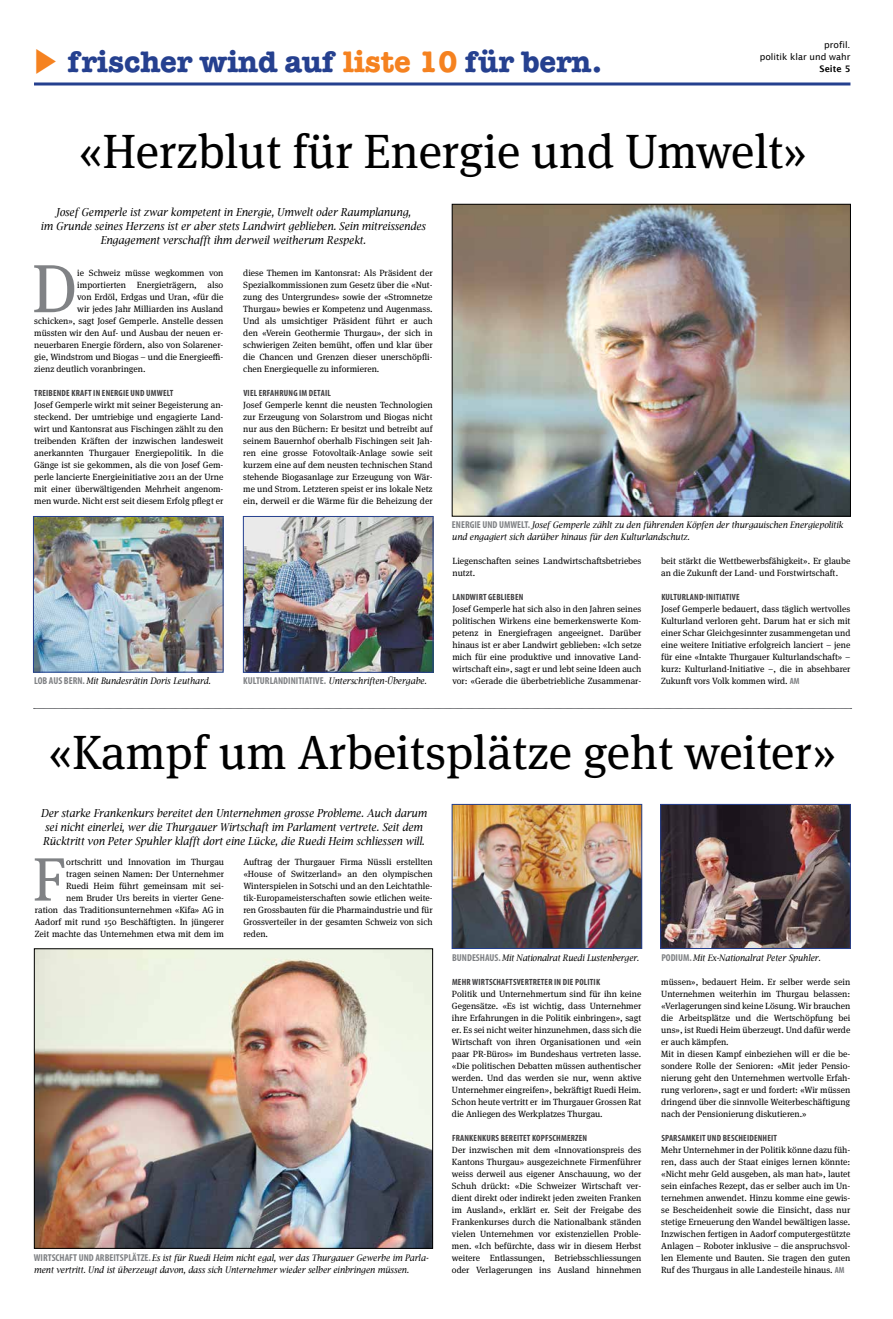
<style>
.page{position:relative;width:893px;height:1319px;background:#fff}
.page>*{position:absolute;margin:0;border:0;box-sizing:border-box;transform-origin:0 0}
.t1{font:68.1px "Meta Serif OT";color:#808285}
.t2{font:61.2px "Meta Serif OT";color:#808285}
.t3{font:48px "Meta Serif OT";color:#000}
.t4{font:700 30px "American Typewriter";color:#25408f}
.t5{font:italic 11px/14px "Lucida Bright";color:#000;scale:.9 1}
.t6{font:9px/12px "Meta Serif OT";color:#000;text-align:justify}
.t7{font:italic 9px/12px "Lucida Bright";color:#000;scale:.9 1}
.t8{font:700 condensed 9px "Myriad Pro";letter-spacing:.02em;color:#414042}
.t9{font:9px/12px "Lucida Sans";color:#000;text-align:right}
.t10{font:600 9px "Lucida Sans";color:#000}
.s1{color:#f58220}
.s2{font-family:"Myriad";font-weight:700;font-style:normal;font-stretch:condensed;font-size:10px;color:#808285}
.s3{font-family:"Myriad";font-weight:700;font-stretch:condensed;color:#808285}
</style>
<div class="page">
<hr style="left:34px;top:82px;width:816px;height:3px;background:#25408f">
<img style="left:454px;top:206px;width:395px;height:308px">
<div style="left:452px;top:204px;width:399px;height:312px;border:1px solid #000"></div>
<img style="left:36px;top:950px;width:395px;height:296px">
<div style="left:34px;top:948px;width:399px;height:300px;border:1px solid #000"></div>
<img style="left:35px;top:518px;width:186px;height:152px">
<div style="left:33px;top:516px;width:190px;height:156px;border:1px solid #25408f"></div>
<img style="left:245px;top:518px;width:186px;height:152px">
<div style="left:243px;top:516px;width:190px;height:156px;border:1px solid #25408f"></div>
<img style="left:454px;top:806px;width:186px;height:140px">
<div style="left:452px;top:804px;width:190px;height:144px;border:1px solid #25408f"></div>
<img style="left:662px;top:806px;width:186px;height:140px">
<div style="left:660px;top:804px;width:190px;height:144px;border:1px solid #25408f"></div>
<svg style="left:34px;top:708px;width:818px;height:1px"></svg>
<h3 class="t4" style="left:34px;top:44px;width:569px"><span class="s1">◆</span> frischer wind auf <span class="s1">liste 10</span> für bern.</h3>
<p class="t9" style="left:760px;top:39px;width:92px">profil.<br>politik klar und wahr</p>
<p class="t10" style="left:820px;top:64px;width:32px">Seite 5</p>
<h3 class="t3" style="left:78px;top:124px;width:731px">«Herzblut für Energie und Umwelt»</h3>
<p class="t5" style="left:41px;top:205px;width:429px;text-align:center">Josef Gemperle ist zwar kompetent in Energie, Umwelt oder Raumplanung,<br>im Grunde seines Herzens ist er aber stets Landwirt geblieben. Sein mitreissendes<br>Engagement verschafft ihm derweil weitherum Respekt.</p>
<h1 class="t1" style="left:32px;top:249px;width:47px">D</h1>
<p class="t6" style="left:77px;top:267px;width:148px">ie Schweiz müsse wegkommen von</p>
<p class="t6" style="left:77px;top:279px;width:148px">importierten Energieträgern, also</p>
<p class="t6" style="left:77px;top:291px;width:148px">von Erdöl, Erdgas und Uran, «für die</p>
<p class="t6" style="left:77px;top:303px;width:148px">wir jedes Jahr Milliarden ins Ausland</p>
<p class="t6" style="left:34px;top:315px;width:191px">schicken», sagt Josef Gemperle. Anstelle dessen</p>
<p class="t6" style="left:34px;top:327px;width:191px">müssten wir den Auf- und Ausbau der neuen er-</p>
<p class="t6" style="left:34px;top:339px;width:191px">neuerbaren Energie fördern, also von Solarener-</p>
<p class="t6" style="left:34px;top:351px;width:191px">gie, Windstrom und Biogas – und die Energieeffi-</p>
<p class="t6" style="left:34px;top:363px;width:113px">zienz deutlich voranbringen.</p>
<p class="t8" style="left:34px;top:387px;width:141px">TREIBENDE KRAFT IN ENERGIE UND UMWELT</p>
<p class="t6" style="left:34px;top:399px;width:191px">Josef Gemperle wirkt mit seiner Begeisterung an&shy;steckend. Der umtriebige und engagierte Land&shy;wirt und Kantonsrat aus Fischingen zählt zu den treibenden Kräften der inzwischen landesweit anerkannten Thurgauer Energiepolitik. In die Gänge ist sie gekommen, als die von Josef Gem&shy;perle lancierte Energieinitiative 2011 an der Urne mit einer überwältigenden Mehrheit angenom&shy;men wurde. Nicht erst seit diesem Erfolg pflegt er</p>
<p class="t6" style="left:243px;top:267px;width:191px">diese Themen im Kantonsrat: Als Präsident der Spezialkommissionen zum Gesetz über die «Nut&shy;zung des Untergrundes» sowie der «Stromnetze Thurgau» bewies er Kompetenz und Augenmass.<br>Und als umsichtiger Präsident führt er auch den «Verein Geothermie Thurgau», der sich in schwierigen Zeiten bemüht, offen und klar über die Chancen und Grenzen dieser unerschöpfli&shy;chen Energiequelle zu informieren.</p>
<p class="t8" style="left:243px;top:387px;width:89px">VIEL ERFAHRUNG IM DETAIL</p>
<p class="t6" style="left:243px;top:399px;width:191px">Josef Gemperle kennt die neusten Technologien zur Erzeugung von Solarstrom und Biogas nicht nur aus den Büchern: Er besitzt und betreibt auf seinem Bauernhof oberhalb Fischingen seit Jah&shy;ren eine grosse Fotovoltaik-Anlage sowie seit kurzem eine auf dem neusten technischen Stand stehende Biogasanlage zur Erzeugung von Wär&shy;me und Strom. Letzteren speist er ins lokale Netz ein, derweil er die Wärme für die Beheizung der</p>
<p class="t7" style="left:34px;top:675px;width:198px"><span class="s2">LOB AUS BERN.</span> Mit Bundesrätin Doris Leuthard.</p>
<p class="t7" style="left:243px;top:675px;width:205px"><span class="s2">KULTURLANDINITIATIVE.</span> Unterschriften-Übergabe.</p>
<p class="t7" style="left:452px;top:519px;width:436px"><span class="s2">ENERGIE UND UMWELT.</span> Josef Gemperle zählt zu den führenden Köpfen der thurgauischen Energiepolitik und engagiert sich darüber hinaus für den Kulturlandschutz.</p>
<p class="t6" style="left:452px;top:555px;width:190px">Liegenschaften seines Landwirtschaftsbetriebes nutzt.</p>
<p class="t8" style="left:453px;top:591px;width:72px">LANDWIRT GEBLIEBEN</p>
<p class="t6" style="left:452px;top:603px;width:190px">Josef Gemperle hat sich also in den Jahren seines politischen Wirkens eine bemerkenswerte Kom&shy;petenz in Energiefragen angeeignet. Darüber hinaus ist er aber Landwirt geblieben: «Ich setze mich für eine produktive und innovative Land&shy;wirtschaft ein», sagt er und lebt seine Ideen auch vor: «Gerade die überbetriebliche Zusammenar-</p>
<p class="t6" style="left:661px;top:555px;width:191px">beit stärkt die Wettbewerbsfähigkeit». Er glaube an die Zukunft der Land- und Forstwirtschaft.</p>
<p class="t8" style="left:661px;top:591px;width:80px">KULTURLAND-INITIATIVE</p>
<p class="t6" style="left:661px;top:603px;width:191px">Josef Gemperle bedauert, dass täglich wertvolles Kulturland verloren geht. Darum hat er sich mit einer Schar Gleichgesinnter zusammengetan und eine weitere Initiative erfolgreich lanciert – jene für eine «Intakte Thurgauer Kulturlandschaft» – kurz: Kulturland-Initiative –, die in absehbarer Zukunft vors Volk kommen wird. <span class="s3">AM</span></p>
<h3 class="t3" style="left:48px;top:724px;width:791px">«Kampf um Arbeitsplätze geht weiter»</h3>
<p class="t5" style="left:41px;top:805px;width:430px">Der starke Frankenkurs bereitet den Unternehmen grosse Probleme. Auch darum sei nicht einerlei, wer die Thurgauer Wirtschaft im Parlament vertrete. Seit dem<br>Rücktritt von Peter Spuhler klafft dort eine Lücke, die Ruedi Heim schliessen will.</p>
<p class="t6" style="left:35px;top:855px;width:191px;text-align:right">ortschritt und Innovation im Thurgau<br>tragen seinen Namen: Der Unternehmer<br>Ruedi Heim führt gemeinsam mit sei-<br>nem Bruder Urs bereits in vierter Gene-<br>ration das Traditionsunternehmen «Kifa» AG in Aadorf mit rund 150 Beschäftigten. In jüngerer Zeit machte das Unternehmen etwa mit dem im</p>
<p class="t6" style="left:243px;top:855px;width:191px">Auftrag der Thurgauer Firma Nüssli erstellten «House of Switzerland» an den olympischen Winterspielen in Sotschi und an den Leichtathle&shy;tik-Europameisterschaften sowie etlichen weite&shy;ren Grossbauten für die Pharmaindustrie und für Grossverteiler in der gesamten Schweiz von sich reden.</p>
<h2 class="t2" style="left:32px;top:844px;width:35px">F</h2>
<p class="t7" style="left:34px;top:1251px;width:440px"><span class="s2">WIRTSCHAFT UND ARBEITSPLÄTZE.</span> Es ist für Ruedi Heim nicht egal, wer das Thurgauer Gewerbe im Parla&shy;ment vertritt. Und ist überzeugt davon, dass sich Unternehmer wieder selber einbringen müssen.</p>
<p class="t7" style="left:452px;top:951px;width:209px"><span class="s2">BUNDESHAUS.</span> Mit Nationalrat Ruedi Lustenberger.</p>
<p class="t7" style="left:661px;top:951px;width:178px"><span class="s2">PODIUM.</span> Mit Ex-Nationalrat Peter Spuhler.</p>
<p class="t8" style="left:452px;top:975px;width:150px">MEHR WIRTSCHAFTSVERTRETER IN DIE POLITIK</p>
<p class="t6" style="left:452px;top:987px;width:191px">Politik und Unternehmertum sind für ihn keine Gegensätze. «Es ist wichtig, dass Unternehmer ihre Erfahrungen in die Politik einbringen», sagt er. Es sei nicht weiter hinzunehmen, dass sich die Wirtschaft von ihren Organisationen und «ein paar PR-Büros» im Bundeshaus vertreten lasse. «Die politischen Debatten müssen authentischer werden. Und das werden sie nur, wenn aktive Unternehmer eingreifen», bekräftigt Ruedi Heim.<br>Schon heute vertritt er im Thurgauer Grossen Rat die Anliegen des Werkplatzes Thurgau.</p>
<p class="t8" style="left:452px;top:1131px;width:137px">FRANKENKURS BEREITET KOPFSCHMERZEN</p>
<p class="t6" style="left:452px;top:1143px;width:191px">Der inzwischen mit dem «Innovationspreis des Kantons Thurgau» ausgezeichnete Firmenführer weiss derweil aus eigener Anschauung, wo der Schuh drückt: «Die Schweizer Wirtschaft ver&shy;dient direkt oder indirekt jeden zweiten Franken im Ausland», erklärt er. Seit der Freigabe des Frankenkurses durch die Nationalbank ständen vielen Unternehmen vor existenziellen Proble&shy;men. «Ich befürchte, dass wir in diesem Herbst weitere Entlassungen, Betriebsschliessungen oder Verlagerungen ins Ausland hinnehmen</p>
<p class="t6" style="left:661px;top:975px;width:191px;text-align:left">müssen», bedauert Heim. Er selber werde sein Unternehmen weiterhin im Thurgau belassen: «Verlagerungen sind keine Lösung. Wir brauchen die Arbeitsplätze und die Wertschöpfung bei uns», ist Ruedi Heim überzeugt. Und dafür werde er auch kämpfen.<br>Mit in diesen Kampf einbeziehen will er die be&shy;sondere Rolle der Senioren: «Mit jeder Pensio&shy;nierung geht den Unternehmen wertvolle Erfah&shy;rung verloren», sagt er und fordert: «Wir müssen dringend über die sinnvolle Weiterbeschäftigung nach der Pensionierung diskutieren.»</p>
<p class="t8" style="left:661px;top:1131px;width:117px">SPARSAMKEIT UND BESCHEIDENHEIT</p>
<p class="t6" style="left:661px;top:1143px;width:191px">Mehr Unternehmer in der Politik könne dazu füh&shy;ren, dass auch der Staat einiges lernen könnte: «Nicht mehr Geld ausgeben, als man hat», lautet sein einfaches Rezept, das er selber auch im Un&shy;ternehmen anwendet. Hinzu komme eine gewis&shy;se Bescheidenheit sowie die Einsicht, dass nur stetige Erneuerung den Wandel bewältigen lasse.<br>Inzwischen fertigen in Aadorf computergestützte Anlagen – Roboter inklusive – die anspruchsvol&shy;len Elemente und Bauten. Sie tragen den guten Ruf des Thurgaus in alle Landesteile hinaus. <span class="s3">AM</span></p>
</div>
